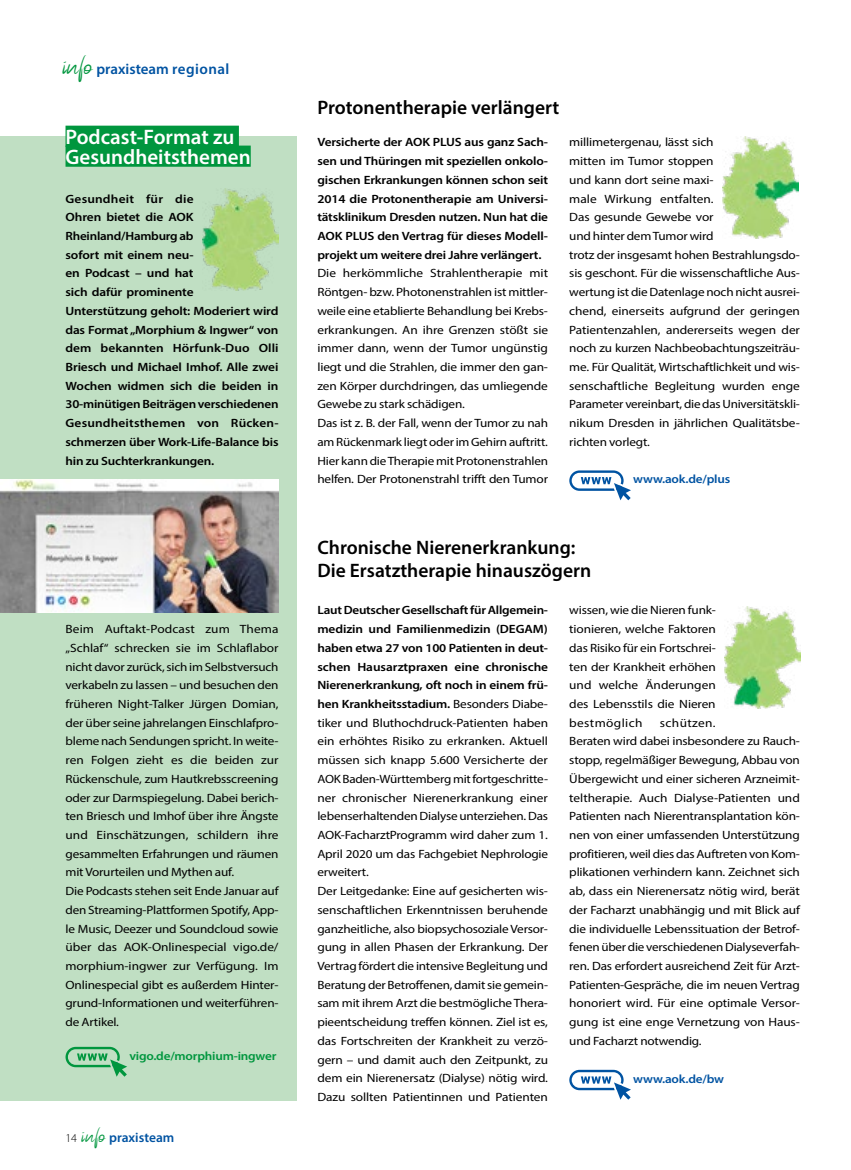
<style>
.page{position:relative;width:851px;height:1170px;background:#fff}
.page>*{position:absolute;margin:0;border:0;box-sizing:border-box;transform-origin:0 0}
.t1{font:48px "Nalika Signature";color:#00963e}
.t2{font:37.5px "Nalika Signature";color:#00963e}
.t3{font:600 21px/20px "Myriad Pro";color:#fff}
.t4{font:600 19.5px/22.5px "Myriad Pro";color:#000}
.t5{font:600 15px "Myriad Pro";color:#0053a2}
.t6{font:600 13.5px "Myriad Pro";color:#0053a2}
.t7{font:12px/18.8px "Myriad Pro";letter-spacing:-.015em;color:#000;scale:1.11 1}
.t8{font:12px/18.8px "Myriad Pro";letter-spacing:-.015em;color:#000;scale:1.1 1}
.t9{font:600 12px/18.8px "Myriad Pro";letter-spacing:-.015em;color:#000;scale:1.11 1}
.t10{font:600 12px "Myriad Pro";letter-spacing:-.015em;color:#0053a2;scale:1.1 1}
.t11{font:600 12px "Myriad Pro";letter-spacing:-.015em;color:#00963e;scale:1.1 1}
.t12{font:300 12px "Myriad Pro";color:#000}
.s1{font-weight:600}
</style>
<div class="page">
<div style="left:0;top:136px;width:296px;height:964px;background:#c0dfc3"></div>
<svg style="left:65px;top:1046px;width:62px;height:30px"></svg>
<div style="left:65px;top:126px;width:174px;height:21px;background:#00963e"></div>
<div style="left:65px;top:146px;width:186px;height:21px;background:#00963e"></div>
<img style="left:202px;top:188px;width:76px;height:102px">
<svg style="left:569px;top:470px;width:62px;height:30px"></svg>
<svg style="left:569px;top:1069px;width:62px;height:30px"></svg>
<img style="left:724px;top:606px;width:76px;height:102px">
<img style="left:722px;top:136px;width:76px;height:102px">
<img style="left:0;top:479px;width:279px;height:133px">
<h1 class="t1" style="left:64px;top:45px;width:31px">info</h1>
<p class="t5" style="left:96px;top:60px;width:134px">praxisteam regional</p>
<h3 class="t4" style="left:317px;top:96px;width:243px">Protonentherapie verlängert</h3>
<h3 class="t3" style="left:65px;top:126px;width:187px">Podcast-Format zu<br>Gesundheitsthemen</h3>
<p class="t9" style="left:317px;top:133px;width:209px;text-align:justify">Versicherte der AOK PLUS aus ganz Sach&shy;sen und Thüringen mit speziellen onkolo&shy;gischen Erkrankungen können schon seit 2014 die Protonentherapie am Universi&shy;tätsklinikum Dresden nutzen. Nun hat die AOK PLUS den Vertrag für dieses Modell&shy;projekt um weitere drei Jahre verlängert.</p>
<p class="t7" style="left:317px;top:264px;width:209px">Die herkömmliche Strahlentherapie mit Röntgen- bzw. Photonenstrahlen ist mittler&shy;weile eine etablierte Behandlung bei Krebs&shy;erkrankungen. An ihre Grenzen stößt sie immer dann, wenn der Tumor ungünstig liegt und die Strahlen, die immer den gan&shy;zen Körper durchdringen, das umliegende Gewebe zu stark schädigen.<br>Das ist z. B. der Fall, wenn der Tumor zu nah am Rückenmark liegt oder im Gehirn auftritt.<br>Hier kann die Therapie mit Protonenstrahlen helfen. Der Protonenstrahl trifft den Tumor</p>
<p class="t9" style="left:65px;top:189px;width:193px">Gesundheit für die<br>Ohren bietet die AOK<br>Rheinland/Hamburg ab<br>sofort mit einem neu-<br>en Podcast – und hat<br>sich dafür prominente<br>Unterstützung geholt: Moderiert wird das Format „Morphium &amp; Ingwer“ von dem bekannten Hörfunk-Duo Olli<br>Briesch und Michael Imhof. Alle zwei<br>Wochen widmen sich die beiden in<br>30-minütigen Beiträgen verschiedenen<br>Gesundheitsthemen von Rücken&shy;schmerzen über Work-Life-Balance bis hin zu Suchterkrankungen.</p>
<p class="t7" style="left:569px;top:133px;width:209px">millimetergenau, lässt sich<br>mitten im Tumor stoppen<br>und kann dort seine maxi-<br>male Wirkung entfalten.<br>Das gesunde Gewebe vor<br>und hinter dem Tumor wird<br>trotz der insgesamt hohen Bestrahlungsdo&shy;sis geschont. Für die wissenschaftliche Aus&shy;wertung ist die Datenlage noch nicht ausrei&shy;chend, einerseits aufgrund der geringen Patientenzahlen, andererseits wegen der noch zu kurzen Nachbeobachtungszeiträu&shy;me. Für Qualität, Wirtschaftlichkeit und wis&shy;senschaftliche Begleitung wurden enge Parameter vereinbart, die das Universitätskli&shy;nikum Dresden in jährlichen Qualitätsbe&shy;richten vorlegt.</p>
<p class="t10" style="left:633px;top:471px;width:90px">www.aok.de/plus</p>
<p class="t7" style="left:65px;top:619px;width:193px">Beim Auftakt-Podcast zum Thema „Schlaf“ schrecken sie im Schlaflabor nicht davor zurück, sich im Selbstversuch verkabeln zu lassen – und besuchen den früheren Night-Talker Jürgen Domian, der über seine jahrelangen Einschlafpro&shy;bleme nach Sendungen spricht. In weite&shy;ren Folgen zieht es die beiden zur Rückenschule, zum Hautkrebsscreening oder zur Darmspiegelung. Dabei berich&shy;ten Briesch und Imhof über ihre Ängste und Einschätzungen, schildern ihre gesammelten Erfahrungen und räumen mit Vorurteilen und Mythen auf.<br>Die Podcasts stehen seit Ende Januar auf den Streaming-Plattformen Spotify, App&shy;le Music, Deezer und Soundcloud sowie über das AOK-Onlinespecial vigo.de/ morphium-ingwer zur Verfügung. Im Onlinespecial gibt es außerdem Hinter&shy;grund-Informationen und weiterführen&shy;de Artikel.</p>
<p class="t11" style="left:129px;top:1047px;width:135px">vigo.de/morphium-ingwer</p>
<p class="t12" style="left:65px;top:1131px;width:13px">14</p>
<h2 class="t2" style="left:82px;top:1119px;width:25px">info</h2>
<p class="t6" style="left:109px;top:1128px;width:67px">praxisteam</p>
<h3 class="t4" style="left:317px;top:535px;width:275px">Chronische Nierenerkrankung:<br>Die Ersatztherapie hinauszögern</h3>
<p class="t8" style="left:569px;top:600px;width:135px;text-align:justify">wissen, wie die Nieren funk&shy;tionieren, welche Faktoren das Risiko für ein Fortschrei&shy;ten der Krankheit erhöhen und welche Änderungen des Lebensstils die Nieren bestmöglich</p>
<p class="t8" style="left:317px;top:600px;width:211px"><span class="s1">Laut Deutscher Gesellschaft für Allgemein&shy;medizin und Familienmedizin (DEGAM) haben etwa 27 von 100 Patienten in deut&shy;schen Hausarztpraxen eine chronische Nierenerkrankung, oft noch in einem frü&shy;hen Krankheitsstadium.</span> Besonders Diabe&shy;tiker und Bluthochdruck-Patienten haben ein erhöhtes Risiko zu erkranken. Aktuell müssen sich knapp 5.600 Versicherte der AOK Baden-Württemberg mit fortgeschritte&shy;ner chronischer Nierenerkrankung einer lebenserhaltenden Dialyse unterziehen. Das AOK-FacharztProgramm wird daher zum 1.<br>April 2020 um das Fachgebiet Nephrologie erweitert.<br>Der Leitgedanke: Eine auf gesicherten wis&shy;senschaftlichen Erkenntnissen beruhende ganzheitliche, also biopsychosoziale Versor&shy;gung in allen Phasen der Erkrankung. Der Vertrag fördert die intensive Begleitung und Beratung der Betroffenen, damit sie gemein&shy;sam mit ihrem Arzt die bestmögliche Thera&shy;pieentscheidung treffen können. Ziel ist es, das Fortschreiten der Krankheit zu verzö&shy;gern – und damit auch den Zeitpunkt, zu dem ein Nierenersatz (Dialyse) nötig wird.<br>Dazu sollten Patientinnen und Patienten</p>
<p class="t7" style="left:569px;top:713px;width:209px;text-indent:91px">schützen.<br>Beraten wird dabei insbesondere zu Rauch&shy;stopp, regelmäßiger Bewegung, Abbau von Übergewicht und einer sicheren Arzneimit&shy;teltherapie. Auch Dialyse-Patienten und Patienten nach Nierentransplantation kön&shy;nen von einer umfassenden Unterstützung profitieren, weil dies das Auftreten von Kom&shy;plikationen verhindern kann. Zeichnet sich ab, dass ein Nierenersatz nötig wird, berät der Facharzt unabhängig und mit Blick auf die individuelle Lebenssituation der Betrof&shy;fenen über die verschiedenen Dialyseverfah&shy;ren. Das erfordert ausreichend Zeit für Arzt-Patienten-Gespräche, die im neuen Vertrag honoriert wird. Für eine optimale Versor&shy;gung ist eine enge Vernetzung von Haus&shy;und Facharzt notwendig.</p>
<p class="t10" style="left:633px;top:1070px;width:84px">www.aok.de/bw</p>
</div>
